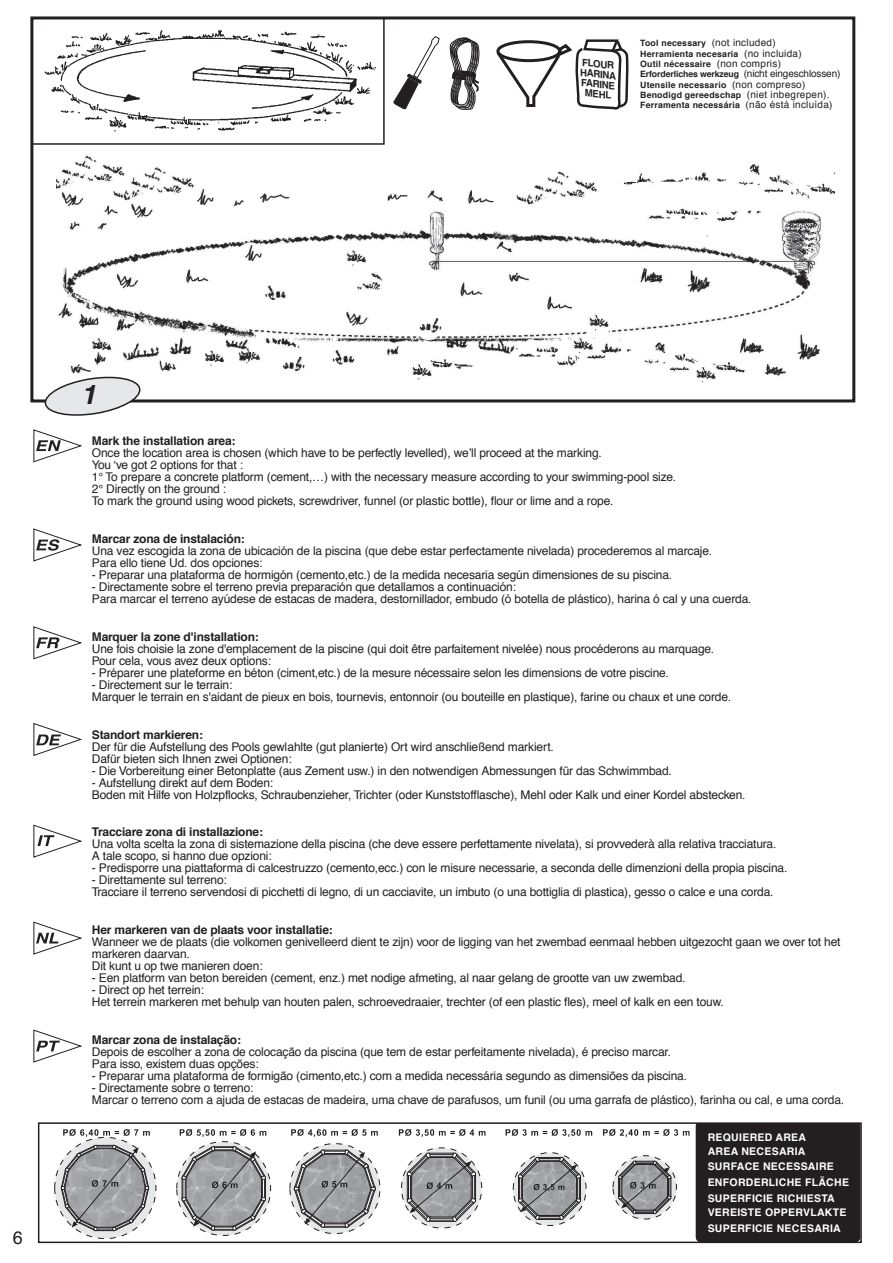
<style>
.page{position:relative;width:893px;height:1263px;background:#fff}
.page>*{position:absolute;margin:0;border:0;box-sizing:border-box;transform-origin:0 0}
.t1{font:italic 700 27px "Helvetica";color:#231f20}
.t2{font:18px "Helvetica";color:#231f20}
.t3{font:12px/12px "Helvetica";letter-spacing:-.015em;color:#231f20}
.t4{font:700 12px "Helvetica";letter-spacing:-.015em;color:#231f20}
.t5{font:700 10.5px/14.5px "Helvetica";letter-spacing:.025em;color:#fff}
.t6{font:700 10.05px/10.1px "Helvetica";color:#231f20;text-align:center;scale:.96 1}
.t7{font:700 8.7px/10.4px "Helvetica";letter-spacing:.025em;color:#231f20}
.s1{font-weight:400;font-size:10.05px}
</style>
<div class="page">
<svg style="left:33px;top:429px;width:49px;height:34px"></svg>
<svg style="left:33px;top:528px;width:49px;height:34px"></svg>
<svg style="left:33px;top:626px;width:49px;height:34px"></svg>
<svg style="left:33px;top:723px;width:49px;height:33px"></svg>
<svg style="left:33px;top:824px;width:49px;height:34px"></svg>
<svg style="left:33px;top:921px;width:49px;height:34px"></svg>
<svg style="left:33px;top:1029px;width:49px;height:34px"></svg>
<div style="left:30px;top:16px;width:825px;height:386px;border:3px solid #231f20"></div>
<img style="left:57px;top:154px;width:777px;height:229px">
<svg style="left:44px;top:373px;width:99px;height:43px"></svg>
<img style="left:44px;top:29px;width:332px;height:103px">
<div style="left:31px;top:17px;width:354px;height:128px;border:2px solid #231f20"></div>
<svg style="left:449px;top:37px;width:31px;height:73px"></svg>
<svg style="left:494px;top:39px;width:137px;height:136px"></svg>
<svg style="left:393px;top:36px;width:47px;height:73px"></svg>
<svg style="left:63px;top:1129px;width:87px;height:8px"></svg>
<div style="left:55px;top:1137px;width:101px;height:101px;background:#e6e7e9;border-radius:50%"></div>
<svg style="left:61px;top:1145px;width:88px;height:86px"></svg>
<svg style="left:291px;top:1129px;width:87px;height:8px"></svg>
<svg style="left:290px;top:1143px;width:90px;height:90px"></svg>
<svg style="left:294px;top:1150px;width:82px;height:78px;background:#a1a2a4"></svg>
<svg style="left:180px;top:1129px;width:86px;height:8px"></svg>
<svg style="left:177px;top:1141px;width:94px;height:94px"></svg>
<svg style="left:182px;top:1146px;width:84px;height:84px;background:#a1a2a4"></svg>
<svg style="left:399px;top:1129px;width:86px;height:8px"></svg>
<div style="left:402px;top:1148px;width:80px;height:80px;background:#e6e7e9;border-radius:50%"></div>
<div style="left:401px;top:1148px;width:81px;height:80px;border:1px dashed #231f20;border-radius:50%"></div>
<svg style="left:407px;top:1152px;width:69px;height:70px"></svg>
<svg style="left:506px;top:1129px;width:86px;height:8px"></svg>
<div style="left:513px;top:1153px;width:73px;height:72px;background:#e6e7e9;border-radius:50%"></div>
<div style="left:513px;top:1152px;width:73px;height:73px;border:1px dashed #231f20;border-radius:50%"></div>
<svg style="left:518px;top:1157px;width:63px;height:63px;background:#959597"></svg>
<svg style="left:603px;top:1129px;width:87px;height:8px"></svg>
<svg style="left:613px;top:1156px;width:63px;height:63px"></svg>
<div style="left:613px;top:1155px;width:64px;height:64px;border:1px dashed #231f20;border-radius:50%"></div>
<svg style="left:618px;top:1161px;width:53px;height:53px;background:#908f92"></svg>
<div style="left:696px;top:1125px;width:163px;height:115px;background:#231f20"></div>
<div style="left:38px;top:1122px;width:824px;height:121px;border:2px solid #231f20"></div>
<p class="t6" style="left:582px;top:57px;width:39px;rotate:6deg">FLOUR<br>HARINA<br>FARINE<br>MEHL</p>
<p class="t7" style="left:640px;top:38px;width:202px">Tool necessary <span class="s1">(not included)<br></span>Herramienta necesaria <span class="s1">(no incluida)<br></span>Outil nécessaire <span class="s1">(non compris)<br></span>Erforderliches werkzeug <span class="s1">(nicht eingeschlossen)<br></span>Utensile necessario <span class="s1">(non compreso)<br></span>Benodigd gereedschap <span class="s1">(niet inbegrepen).<br></span>Ferramenta necessária <span class="s1">(não éstá incluída)</span></p>
<h2 class="t2" style="left:13px;top:1224px;width:12px">6</h2>
<h1 class="t1" style="left:81px;top:373px;width:17px">1</h1>
<p class="t4" style="left:92px;top:431px;width:145px">Mark the installation area:</p>
<p class="t3" style="left:92px;top:447px;width:586px">Once the location area is chosen (which have to be perfectly levelled), weʼll proceed at the marking.<br>You ʻve got 2 options for that :<br>1° To prepare a concrete platform (cement,…) with the necessary measure according to your swimming-pool size.<br>2° Directly on the ground :<br>To mark the ground using wood pickets, screwdriver, funnel (or plastic bottle), flour or lime and a rope.</p>
<p class="t4" style="left:92px;top:529px;width:155px">Marcar zona de instalación:</p>
<p class="t3" style="left:92px;top:545px;width:622px">Una vez escogida la zona de ubicación de la piscina (que debe estar perfectamente nivelada) procederemos al marcaje.<br>Para ello tiene Ud. dos opciones:</p>
<p class="t3" style="left:92px;top:569px;width:582px">- Preparar una plataforma de hormigón (cemento,etc.) de la medida necesaria según dimensiones de su piscina.</p>
<p class="t3" style="left:92px;top:581px;width:661px">- Directamente sobre el terreno previa preparación que detallamos a continuación:<br>Para marcar el terreno ayúdese de estacas de madera, destornillador, embudo (ó botella de plástico), harina ó cal y una cuerda.</p>
<p class="t4" style="left:92px;top:627px;width:168px">Marquer la zone d'installation:</p>
<p class="t3" style="left:92px;top:643px;width:624px">Une fois choisie la zone d'emplacement de la piscine (qui doit être parfaitement nivelée) nous procéderons au marquage.<br>Pour cela, vous avez deux options:</p>
<p class="t3" style="left:92px;top:667px;width:579px">- Préparer une plateforme en béton (ciment,etc.) de la mesure nécessaire selon les dimensions de votre piscine.</p>
<p class="t3" style="left:92px;top:679px;width:641px">- Directement sur le terrain:<br>Marquer le terrain en s'aidant de pieux en bois, tournevis, entonnoir (ou bouteille en plastique), farine ou chaux et une corde.</p>
<p class="t4" style="left:92px;top:725px;width:113px">Standort markieren:</p>
<p class="t3" style="left:92px;top:741px;width:463px">Der für die Aufstellung des Pools gew|ahlte (gut planierte) Ort wird anschließend markiert.<br>Dafür bieten sich Ihnen zwei Optionen:</p>
<p class="t3" style="left:92px;top:765px;width:582px">- Die Vorbereitung einer Betonplatte (aus Zement usw.) in den notwendigen Abmessungen für das Schwimmbad.</p>
<p class="t3" style="left:92px;top:777px;width:655px">- Aufstellung direkt auf dem Boden:<br>Boden mit Hilfe von Holzpflocks, Schraubenzieher, Trichter (oder Kunststofflasche), Mehl oder Kalk und einer Kordel abstecken.</p>
<p class="t4" style="left:92px;top:822px;width:173px">Tracciare zona di installazione:</p>
<p class="t3" style="left:92px;top:838px;width:686px">Una volta scelta la zona di sistemazione della piscina (che deve essere perfettamente nivelata), si provvederà alla relativa tracciatura.<br>A tale scopo, si hanno due opzioni:</p>
<p class="t3" style="left:92px;top:862px;width:697px">- Predisporre una piattaforma di calcestruzzo (cemento,ecc.) con le misure necessarie, a seconda delle dimenzioni della propia piscina.</p>
<p class="t3" style="left:92px;top:874px;width:683px">- Direttamente sul terreno:<br>Tracciare il terreno servendosi di picchetti di legno, di un cacciavite, un imbuto (o una bottiglia di plastica), gesso o calce e una corda.</p>
<p class="t4" style="left:92px;top:920px;width:242px">Her markeren van de plaats voor installatie:</p>
<p class="t3" style="left:92px;top:936px;width:750px">Wanneer we de plaats (die volkomen genivelleerd dient te zijn) voor de ligging van het zwembad eenmaal hebben uitgezocht gaan we over tot het markeren daarvan.<br>Dit kunt u op twe manieren doen:</p>
<p class="t3" style="left:92px;top:972px;width:595px">- Een platform van beton bereiden (cement, enz.) met nodige afmeting, al naar gelang de grootte van uw zwembad.</p>
<p class="t3" style="left:92px;top:984px;width:633px">- Direct op het terrein:<br>Het terrein markeren met behulp van houten palen, schroevedraaier, trechter (of een plastic fles), meel of kalk en een touw.</p>
<p class="t4" style="left:92px;top:1030px;width:151px">Marcar zona de instalação:</p>
<p class="t3" style="left:92px;top:1046px;width:581px">Depois de escolher a zona de colocação da piscina (que tem de estar perfeitamente nivelada), é preciso marcar.<br>Para isso, existem duas opções:</p>
<p class="t3" style="left:92px;top:1070px;width:597px">- Preparar uma plataforma de formigão (cimento,etc.) com a medida necessária segundo as dimensiões da piscina.</p>
<p class="t3" style="left:92px;top:1082px;width:754px">- Directamente sobre o terreno:<br>Marcar o terreno com a ajuda de estacas de madeira, uma chave de parafusos, um funil (ou uma garrafa de plástico), farinha ou cal, e uma corda.</p>
<p class="t5" style="left:708px;top:1130px;width:128px">REQUIERED AREA<br>AREA NECESARIA<br>SURFACE NECESSAIRE</p>
<p class="t5" style="left:708px;top:1174px;width:143px;line-height:16px">ENFORDERLICHE FLÄCHE<br>SUPERFICIE RICHIESTA</p>
<p class="t5" style="left:708px;top:1205px;width:140px;line-height:16px">VEREISTE OPPERVLAKTE<br>SUPERFICIE NECESARIA</p>
</div>
